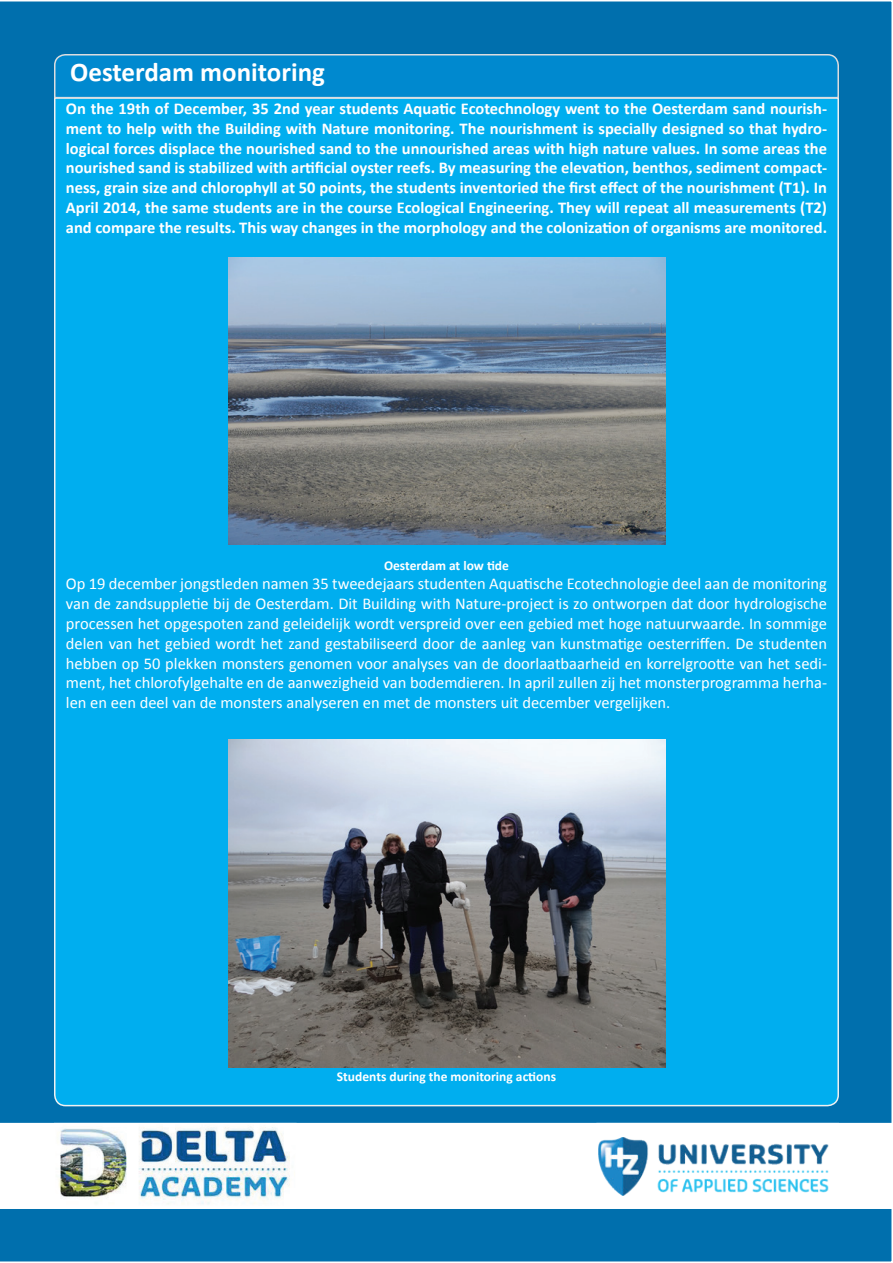
<style>
.page{position:relative;width:893px;height:1263px;background:#fff}
.page>*{position:absolute;margin:0;border:0;box-sizing:border-box;transform-origin:0 0}
.t1{font:700 27px "Calibri";color:#fff}
.t2{font:700 16.5px/19.8px "Calibri";color:#fff;text-align:justify}
.t3{font:16.5px/19.8px "Calibri";color:#fff;text-align:justify}
.t4{font:700 13.5px "Calibri";color:#fff}
</style>
<div class="page">
<div style="left:0;top:1px;width:892px;height:1261px;background:#006fad"></div>
<svg style="left:0;top:1123px;width:892px;height:86px"></svg>
<img style="left:57px;top:1126px;width:237px;height:80px">
<div style="left:597px;top:1123px;width:241px;height:85px;background:#fff"></div>
<img style="left:599px;top:1137px;width:230px;height:59px">
<div style="left:53px;top:99px;width:787px;height:1008px;background:#00aeef"></div>
<svg style="left:53px;top:53px;width:787px;height:46px;background:#118fcf"></svg>
<img style="left:228px;top:258px;width:437px;height:287px">
<img style="left:228px;top:739px;width:437px;height:328px">
<h1 class="t1" style="left:70px;top:55px;width:256px">Oesterdam monitoring</h1>
<p class="t2" style="left:66px;top:99px;width:763px">On the 19th of December, 35 2nd year students Aquatic Ecotechnology went to the Oesterdam sand nourish&shy;ment to help with the Building with Nature monitoring. The nourishment is specially designed so that hydro&shy;logical forces displace the nourished sand to the unnourished areas with high nature values. In some areas the nourished sand is stabilized with artificial oyster reefs. By measuring the elevation, benthos, sediment compact&shy;ness, grain size and chlorophyll at 50 points, the students inventoried the first effect of the nourishment (T1). In April 2014, the same students are in the course Ecological Engineering. They will repeat all measurements (T2) and compare the results. This way changes in the morphology and the colonization of organisms are monitored.</p>
<p class="t4" style="left:384px;top:556px;width:126px">Oesterdam at low tide</p>
<p class="t3" style="left:66px;top:574px;width:763px">Op 19 december jongstleden namen 35 tweedejaars studenten Aquatische Ecotechnologie deel aan de monitoring van de zandsuppletie bij de Oesterdam. Dit Building with Nature-project is zo ontworpen dat door hydrologische processen het opgespoten zand geleidelijk wordt verspreid over een gebied met hoge natuurwaarde. In sommige delen van het gebied wordt het zand gestabiliseerd door de aanleg van kunstmatige oesterriffen. De studenten hebben op 50 plekken monsters genomen voor analyses van de doorlaatbaarheid en korrelgrootte van het sedi&shy;ment, het chlorofylgehalte en de aanwezigheid van bodemdieren. In april zullen zij het monsterprogramma herha&shy;len en een deel van de monsters analyseren en met de monsters uit december vergelijken.</p>
<p class="t4" style="left:337px;top:1068px;width:221px">Students during the monitoring actions</p>
</div>
